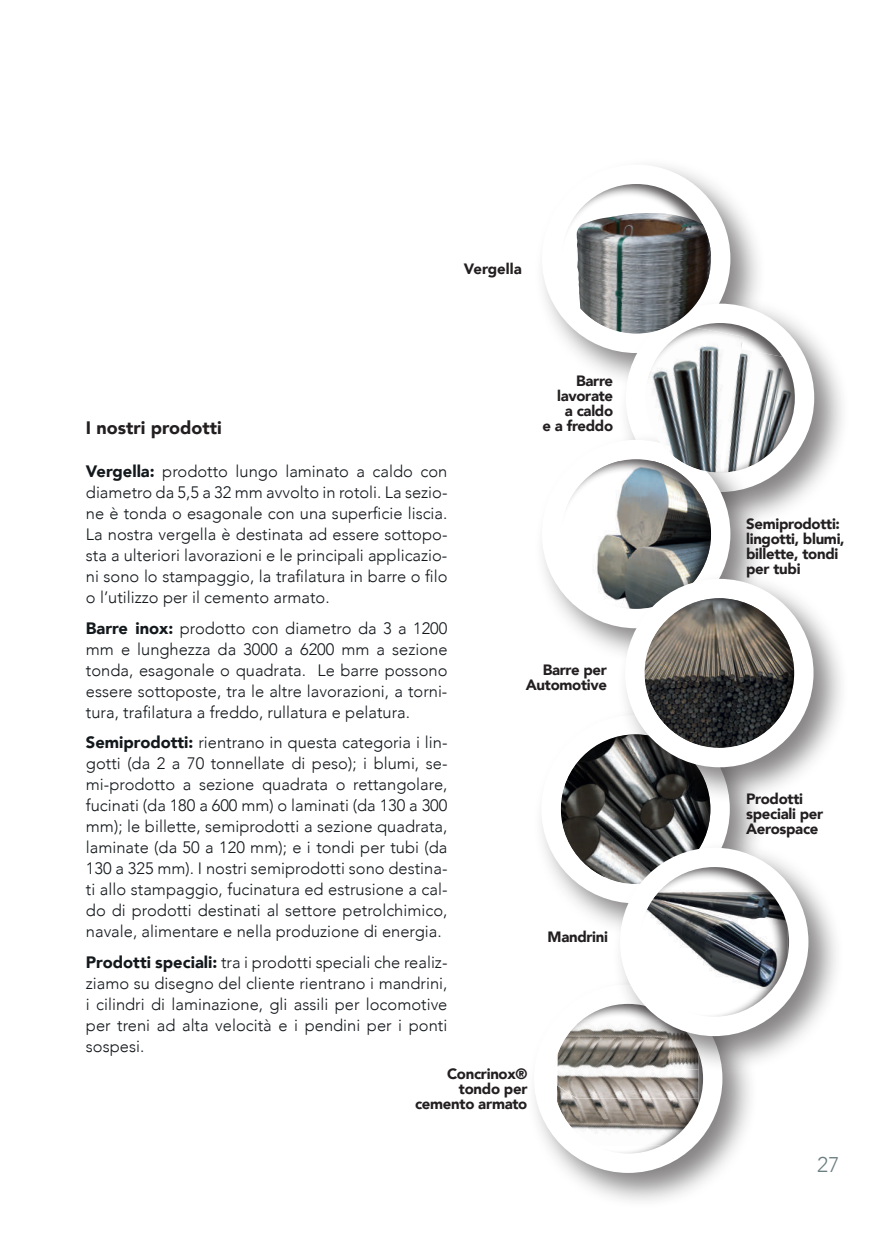
<style>
.page{position:relative;width:893px;height:1242px;background:#fff}
.page>*{position:absolute;margin:0;border:0;box-sizing:border-box;transform-origin:0 0}
.t1{font:300 21.3px "Avenir";color:#6b7e81}
.t2{font:900 18px "Avenir";color:#231f20}
.t3{font:300 16.5px/21px "Avenir";color:#13181c;text-align:justify}
.t4{font:900 15px/15px "Avenir";letter-spacing:-.02em;color:#231f20;text-align:right}
.t5{font:900 15px "Avenir";color:#231f20}
.s1{font-weight:900}
</style>
<div class="page">
<div style="left:533px;top:706px;width:233px;height:233px;background:#231f20;opacity:.55"></div>
<div style="left:541px;top:715px;width:189px;height:188px;background:#fff;border-radius:50%"></div>
<div style="left:534px;top:156px;width:232px;height:233px;background:#231f20;opacity:.55"></div>
<div style="left:542px;top:165px;width:188px;height:188px;background:#fff;border-radius:50%"></div>
<div style="left:617px;top:295px;width:233px;height:233px;background:#231f20;opacity:.55"></div>
<div style="left:626px;top:303px;width:188px;height:189px;background:#fff;border-radius:50%"></div>
<div style="left:534px;top:431px;width:232px;height:233px;background:#231f20;opacity:.55"></div>
<div style="left:542px;top:440px;width:188px;height:188px;background:#fff;border-radius:50%"></div>
<div style="left:560px;top:183px;width:152px;height:153px;background:#231f20;opacity:.75"></div>
<div style="left:642px;top:322px;width:154px;height:153px;background:#231f20;opacity:.75"></div>
<div style="left:560px;top:458px;width:152px;height:153px;background:#231f20;opacity:.75"></div>
<div style="left:560px;top:734px;width:151px;height:151px;background:#231f20;opacity:.75"></div>
<div style="left:526px;top:976px;width:232px;height:233px;background:#231f20;opacity:.55"></div>
<div style="left:534px;top:984px;width:188px;height:188px;background:#fff;border-radius:50%"></div>
<div style="left:612px;top:839px;width:232px;height:233px;background:#231f20;opacity:.55"></div>
<div style="left:620px;top:847px;width:188px;height:189px;background:#fff;border-radius:50%"></div>
<svg style="left:553px;top:867px;width:236px;height:286px"></svg>
<div style="left:637px;top:865px;width:152px;height:152px;background:#231f20;opacity:.75"></div>
<div style="left:617px;top:570px;width:232px;height:233px;background:#231f20;opacity:.55"></div>
<div style="left:625px;top:579px;width:188px;height:188px;background:#fff;border-radius:50%"></div>
<div style="left:642px;top:597px;width:152px;height:153px;background:#231f20;opacity:.75"></div>
<p class="t5" style="left:464px;top:256px;width:59px">Vergella</p>
<p class="t2" style="left:86px;top:412px;width:137px">I nostri prodotti</p>
<p class="t3" style="left:86px;top:461px;width:363px"><span class="s1">Vergella:</span> prodotto lungo laminato a caldo con diametro da 5,5 a 32 mm avvolto in rotoli. La sezio&shy;ne è tonda o esagonale con una superficie liscia.<br>La nostra vergella è destinata ad essere sottopo&shy;sta a ulteriori lavorazioni e le principali applicazio&shy;ni sono lo stampaggio, la trafilatura in barre o filo o l’utilizzo per il cemento armato.</p>
<p class="t3" style="left:86px;top:617px;width:363px"><span class="s1">Barre inox:</span> prodotto con diametro da 3 a 1200 mm e lunghezza da 3000 a 6200 mm a sezione tonda, esagonale o quadrata. Le barre possono essere sottoposte, tra le altre lavorazioni, a torni&shy;tura, trafilatura a freddo, rullatura e pelatura.</p>
<p class="t3" style="left:86px;top:732px;width:363px"><span class="s1">Semiprodotti:</span> rientrano in questa categoria i lin&shy;gotti (da 2 a 70 tonnellate di peso); i blumi, se&shy;mi-prodotto a sezione quadrata o rettangolare, fucinati (da 180 a 600 mm) o laminati (da 130 a 300 mm); le billette, semiprodotti a sezione quadrata, laminate (da 50 a 120 mm); e i tondi per tubi (da 130 a 325 mm). I nostri semiprodotti sono destina&shy;ti allo stampaggio, fucinatura ed estrusione a cal&shy;do di prodotti destinati al settore petrolchimico, navale, alimentare e nella produzione di energia.</p>
<p class="t3" style="left:86px;top:951px;width:363px"><span class="s1">Prodotti speciali:</span> tra i prodotti speciali che realiz&shy;ziamo su disegno del cliente rientrano i mandrini, i cilindri di laminazione, gli assili per locomotive per treni ad alta velocità e i pendini per i ponti sospesi.</p>
<p class="t4" style="left:542px;top:373px;width:72px">Barre lavorate<br>a caldo<br>e a freddo</p>
<p class="t4" style="left:526px;top:662px;width:83px">Barre per<br>Automotive</p>
<p class="t4" style="left:547px;top:928px;width:62px">Mandrini</p>
<p class="t4" style="left:415px;top:1065px;width:114px">Concrinox® tondo per cemento armato</p>
<p class="t4" style="left:746px;top:515px;width:100px;text-align:left">Semiprodotti: lingotti, blumi, billette, tondi per tubi</p>
<p class="t4" style="left:746px;top:791px;width:79px;text-align:left">Prodotti speciali per<br>Aerospace</p>
<p class="t1" style="left:817px;top:1152px;width:24px">27</p>
</div>
